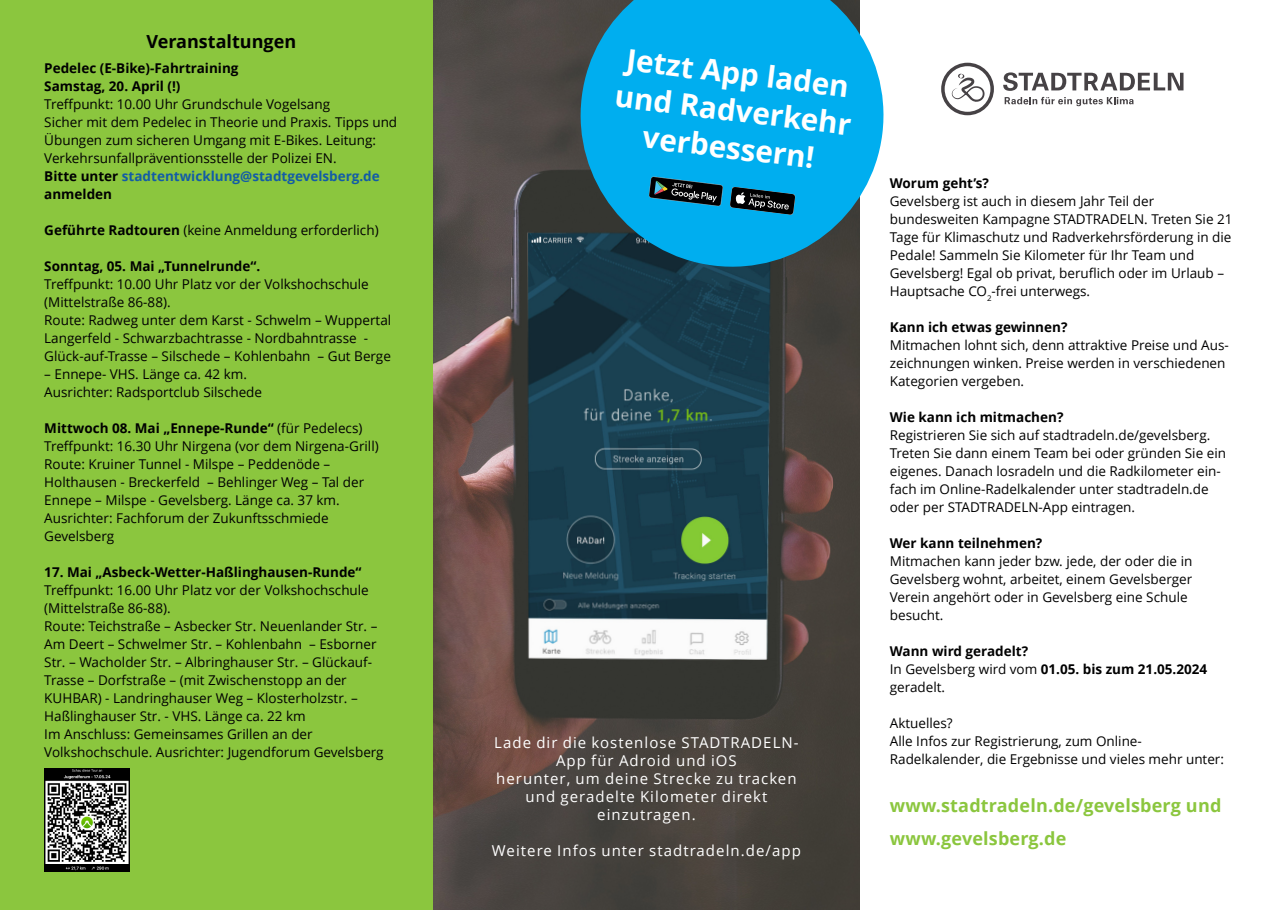
<style>
.page{position:relative;width:1280px;height:910px;background:#fff}
.page>*{position:absolute;margin:0;border:0;box-sizing:border-box;transform-origin:0 0}
.t1{font:700 29.7px/37.5px "Open Sans";color:#fff;text-align:center}
.t2{font:700 18px/32.2px "Open Sans";letter-spacing:.01em;color:#8bc63e}
.t3{font:700 18px "Open Sans";color:#000001}
.t4{font:15px/18px "Open Sans";letter-spacing:.07em;color:#fff;text-align:center}
.t5{font:13.5px/18px "Open Sans";color:#000001}
.t6{font:700 13.5px/18px "Open Sans";color:#000001}
.s1{font-weight:700}
.s2{font-weight:700;color:#135ca6}
.s3{font-weight:400}
</style>
<div class="page">
<div style="left:0;top:0;width:434px;height:910px;background:#8bc63e"></div>
<img style="left:434px;top:0;width:425px;height:910px">
<svg style="left:572px;top:0;width:312px;height:276px;background:#159ccf"></svg>
<svg style="left:729px;top:186px;width:67px;height:29px;background:#1d5267"></svg>
<svg style="left:649px;top:176px;width:74px;height:30px;background:#1c5165"></svg>
<svg style="left:941px;top:63px;width:53px;height:52px"></svg>
<svg style="left:1003px;top:72px;width:180px;height:19px"></svg>
<svg style="left:1005px;top:97px;width:128px;height:9px"></svg>
<img style="left:44px;top:769px;width:85px;height:103px">
<h2 class="t3" style="left:146px;top:34px;width:151px">Veranstaltungen</h2>
<p class="t6" style="left:44px;top:61px;width:196px">Pedelec (E-Bike)-Fahrtraining<br>Samstag, 20. April (!)</p>
<p class="t5" style="left:44px;top:97px;width:354px">Treffpunkt: 10.00 Uhr Grundschule Vogelsang<br>Sicher mit dem Pedelec in Theorie und Praxis. Tipps und Übungen zum sicheren Umgang mit E-Bikes. Leitung:<br>Verkehrsunfallpräventionsstelle der Polizei EN.<br><span class="s1">Bitte unter</span> <span class="s2">stadtentwicklung@stadtgevelsberg.de </span><span class="s1">anmelden</span></p>
<p class="t5" style="left:44px;top:223px;width:336px"><span class="s1">Geführte Radtouren</span> (keine Anmeldung erforderlich)</p>
<p class="t6" style="left:44px;top:259px;width:218px">Sonntag, 05. Mai „Tunnelrunde“.</p>
<p class="t5" style="left:44px;top:277px;width:348px">Treffpunkt: 10.00 Uhr Platz vor der Volkshochschule (Mittelstraße 86-88).<br>Route: Radweg unter dem Karst - Schwelm – Wuppertal Langerfeld - Schwarzbachtrasse - Nordbahntrasse - Glück-auf-Trasse – Silschede – Kohlenbahn – Gut Berge</p>
<p class="t5" style="left:44px;top:367px;width:219px">– Ennepe- VHS. Länge ca. 42 km.<br>Ausrichter: Radsportclub Silschede</p>
<p class="t5" style="left:44px;top:421px;width:336px"><span class="s1">Mittwoch 08. Mai „Ennepe-Runde“</span> (für Pedelecs)<br>Treffpunkt: 16.30 Uhr Nirgena (vor dem Nirgena-Grill)<br>Route: Kruiner Tunnel - Milspe – Peddenöde – Holthausen - Breckerfeld – Behlinger Weg – Tal der Ennepe – Milspe - Gevelsberg. Länge ca. 37 km.<br>Ausrichter: Fachforum der Zukunftsschmiede Gevelsberg</p>
<p class="t6" style="left:44px;top:565px;width:319px">17. Mai „Asbeck-Wetter-Haßlinghausen-Runde“</p>
<p class="t5" style="left:44px;top:583px;width:341px">Treffpunkt: 16.00 Uhr Platz vor der Volkshochschule (Mittelstraße 86-88).<br>Route: Teichstraße – Asbecker Str. Neuenlander Str. – Am Deert – Schwelmer Str. – Kohlenbahn – Esborner Str. – Wacholder Str. – Albringhauser Str. – Glückauf-Trasse – Dorfstraße – (mit Zwischenstopp an der KUHBAR) - Landringhauser Weg – Klosterholzstr. – Haßlinghauser Str. - VHS. Länge ca. 22 km<br>Im Anschluss: Gemeinsames Grillen an der Volkshochschule. Ausrichter: Jugendforum Gevelsberg</p>
<h1 class="t1" style="left:622px;top:43px;width:239px;rotate:7deg">Jetzt App laden und Radverkehr verbessern!</h1>
<p class="t4" style="left:494px;top:735px;width:306px">Lade dir die kostenlose STADTRADELN-<br>App für Adroid und iOS<br>herunter, um deine Strecke zu tracken und geradelte Kilometer direkt einzutragen.</p>
<p class="t4" style="left:492px;top:843px;width:310px">Weitere Infos unter stadtradeln.de/app</p>
<p class="t6" style="left:890px;top:176px;width:101px">Worum geht’s?</p>
<p class="t5" style="left:890px;top:194px;width:344px">Gevelsberg ist auch in diesem Jahr Teil der bundesweiten Kampagne STADTRADELN. Treten Sie 21<br>Tage für Klimaschutz und Radverkehrsförderung in die Pedale! Sammeln Sie Kilometer für Ihr Team und Gevelsberg! Egal ob privat, beruflich oder im Urlaub – Hauptsache CO<sub>2</sub>-frei unterwegs.</p>
<p class="t6" style="left:890px;top:320px;width:179px">Kann ich etwas gewinnen?</p>
<p class="t5" style="left:890px;top:338px;width:340px">Mitmachen lohnt sich, denn attraktive Preise und Aus&shy;zeichnungen winken. Preise werden in verschiedenen<br>Kategorien vergeben.</p>
<p class="t6" style="left:890px;top:410px;width:175px">Wie kann ich mitmachen?</p>
<p class="t5" style="left:890px;top:428px;width:338px">Registrieren Sie sich auf stadtradeln.de/gevelsberg.<br>Treten Sie dann einem Team bei oder gründen Sie ein eigenes. Danach losradeln und die Radkilometer ein&shy;fach im Online-Radelkalender unter stadtradeln.de oder per STADTRADELN-App eintragen.</p>
<p class="t6" style="left:890px;top:536px;width:154px">Wer kann teilnehmen?</p>
<p class="t5" style="left:890px;top:554px;width:304px">Mitmachen kann jeder bzw. jede, der oder die in Gevelsberg wohnt, arbeitet, einem Gevelsberger Verein angehört oder in Gevelsberg eine Schule besucht.</p>
<p class="t6" style="left:890px;top:644px;width:319px">Wann wird geradelt?<br><span class="s3">In Gevelsberg wird vom</span> 01.05. bis zum 21.05.2024 <span class="s3">geradelt.</span></p>
<p class="t5" style="left:890px;top:716px;width:336px">Aktuelles?<br>Alle Infos zur Registrierung, zum Online-<br>Radelkalender, die Ergebnisse und vieles mehr unter:</p>
<h2 class="t2" style="left:890px;top:791px;width:333px">www.stadtradeln.de/gevelsberg und www.gevelsberg.de</h2>
</div>
